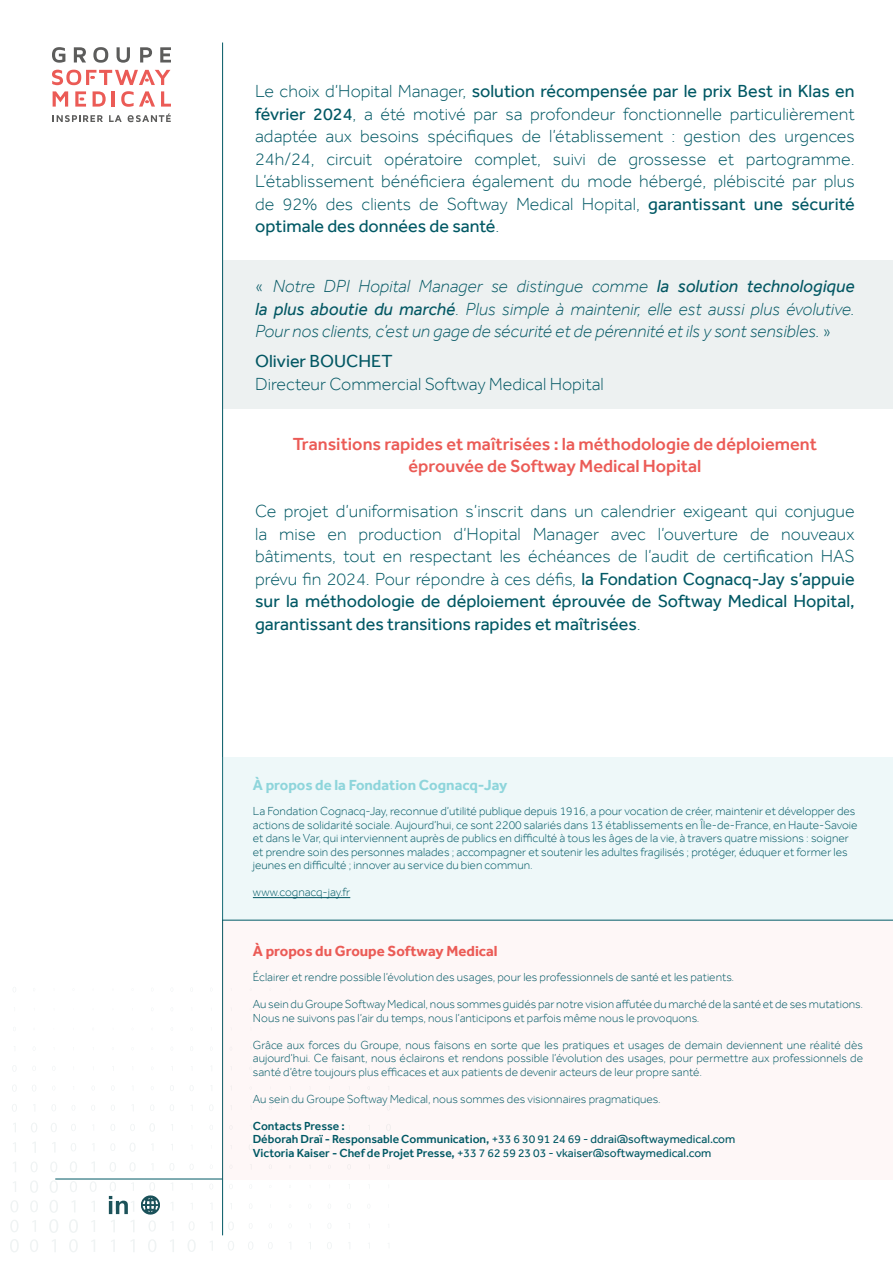
<style>
.page{position:relative;width:893px;height:1263px;background:#fff}
.page>*{position:absolute;margin:0;border:0;box-sizing:border-box;transform-origin:0 0}
.t1{font:300 18px/22.5px "Effra";color:#005864;text-align:justify}
.t2{font:italic 300 18px/22.5px "Effra";color:#005864;text-align:justify}
.t3{font:500 18px/22.5px "Effra";color:#eb5b56;text-align:center}
.t4{font:18px "Effra";color:#005864}
.t5{font:700 15px "Effra";color:#8ed5db}
.t6{font:700 15px "Effra";color:#eb5b56}
.t7{font:300 12px/13.5px "Effra";color:#005864}
.t8{font:500 12px/13.5px "Effra";color:#005864}
.s1{font-weight:400}
.s2{font-style:normal}
</style>
<div class="page">
<svg style="left:12px;top:1104px;width:5px;height:8px"></svg>
<svg style="left:31px;top:1123px;width:6px;height:9px"></svg>
<svg style="left:51px;top:1123px;width:6px;height:9px"></svg>
<svg style="left:150px;top:1123px;width:5px;height:9px"></svg>
<svg style="left:13px;top:1142px;width:3px;height:10px"></svg>
<svg style="left:33px;top:1142px;width:3px;height:11px"></svg>
<svg style="left:71px;top:1143px;width:5px;height:8px"></svg>
<svg style="left:130px;top:1143px;width:5px;height:9px"></svg>
<svg style="left:31px;top:1162px;width:6px;height:10px"></svg>
<svg style="left:50px;top:1162px;width:7px;height:10px"></svg>
<svg style="left:70px;top:1162px;width:7px;height:10px"></svg>
<svg style="left:92px;top:1162px;width:3px;height:10px"></svg>
<svg style="left:13px;top:1181px;width:3px;height:11px"></svg>
<svg style="left:30px;top:1181px;width:8px;height:12px"></svg>
<svg style="left:50px;top:1181px;width:8px;height:12px"></svg>
<svg style="left:70px;top:1181px;width:7px;height:11px"></svg>
<svg style="left:90px;top:1182px;width:6px;height:10px"></svg>
<svg style="left:11px;top:1200px;width:7px;height:12px"></svg>
<svg style="left:30px;top:1201px;width:8px;height:11px"></svg>
<svg style="left:50px;top:1200px;width:8px;height:13px"></svg>
<svg style="left:72px;top:1200px;width:3px;height:12px"></svg>
<svg style="left:93px;top:1201px;width:2px;height:11px"></svg>
<svg style="left:10px;top:1220px;width:8px;height:12px"></svg>
<svg style="left:33px;top:1220px;width:3px;height:12px"></svg>
<svg style="left:49px;top:1219px;width:9px;height:14px"></svg>
<svg style="left:69px;top:1219px;width:9px;height:14px"></svg>
<svg style="left:92px;top:1220px;width:3px;height:12px"></svg>
<svg style="left:111px;top:1220px;width:4px;height:12px"></svg>
<svg style="left:131px;top:1220px;width:3px;height:12px"></svg>
<svg style="left:149px;top:1221px;width:7px;height:10px"></svg>
<svg style="left:189px;top:1222px;width:5px;height:8px"></svg>
<svg style="left:228px;top:1222px;width:6px;height:8px"></svg>
<svg style="left:10px;top:1239px;width:9px;height:13px"></svg>
<svg style="left:30px;top:1240px;width:8px;height:12px"></svg>
<svg style="left:52px;top:1239px;width:4px;height:13px"></svg>
<svg style="left:69px;top:1239px;width:9px;height:13px"></svg>
<svg style="left:91px;top:1240px;width:4px;height:12px"></svg>
<svg style="left:111px;top:1240px;width:4px;height:12px"></svg>
<svg style="left:131px;top:1239px;width:4px;height:13px"></svg>
<svg style="left:148px;top:1239px;width:8px;height:13px"></svg>
<svg style="left:170px;top:1239px;width:4px;height:13px"></svg>
<svg style="left:188px;top:1240px;width:8px;height:12px"></svg>
<svg style="left:210px;top:1241px;width:3px;height:10px"></svg>
<svg style="left:228px;top:1241px;width:6px;height:9px"></svg>
<svg style="left:248px;top:1242px;width:5px;height:8px"></svg>
<svg style="left:53px;top:115px;width:50px;height:7px"></svg>
<svg style="left:109px;top:115px;width:13px;height:7px"></svg>
<svg style="left:128px;top:113px;width:43px;height:9px"></svg>
<svg style="left:52px;top:47px;width:13px;height:16px"></svg>
<svg style="left:74px;top:47px;width:12px;height:15px"></svg>
<svg style="left:93px;top:47px;width:15px;height:16px"></svg>
<svg style="left:117px;top:47px;width:13px;height:16px"></svg>
<svg style="left:140px;top:47px;width:12px;height:15px"></svg>
<svg style="left:160px;top:47px;width:11px;height:15px"></svg>
<svg style="left:53px;top:91px;width:15px;height:16px"></svg>
<svg style="left:93px;top:91px;width:13px;height:16px"></svg>
<hr style="left:112px;top:91px;width:3px;height:16px;background:#eb5b56">
<svg style="left:161px;top:91px;width:10px;height:16px"></svg>
<svg style="left:139px;top:70px;width:31px;height:15px"></svg>
<svg style="left:121px;top:91px;width:34px;height:16px"></svg>
<svg style="left:52px;top:70px;width:86px;height:15px"></svg>
<svg style="left:75px;top:91px;width:11px;height:16px"></svg>
<hr style="left:55px;top:1178px;width:168px;height:1px;background:#005864">
<hr style="left:222px;top:43px;width:1px;height:1192px;background:#005864">
<div style="left:223px;top:921px;width:670px;height:258px;background:#fef7f7"></div>
<div style="left:223px;top:757px;width:670px;height:163px;background:#eef8f9"></div>
<hr style="left:253px;top:897px;width:97px;height:1px;background:#005864">
<hr style="left:222px;top:920px;width:671px;height:1px;background:#005864">
<div style="left:223px;top:260px;width:670px;height:149px;background:#edf1f1"></div>
<svg style="left:109px;top:1162px;width:51px;height:52px"></svg>
<p class="t1" style="left:255px;top:80px;width:601px">Le choix d’Hopital Manager, <span class="s1">solution récompensée par le prix Best in Klas en février 2024</span>, a été motivé par sa profondeur fonctionnelle particulièrement adaptée aux besoins spécifiques de l’établissement : gestion des urgences 24h/24, circuit opératoire complet, suivi de grossesse et partogramme.<br>L’établissement bénéficiera également du mode hébergé, plébiscité par plus de 92% des clients de Softway Medical Hopital, <span class="s1">garantissant une sécurité optimale des données de santé</span>.</p>
<p class="t2" style="left:255px;top:276px;width:601px"><span class="s2">«</span> Notre DPI Hopital Manager se distingue comme <span class="s1">la solution technologique la plus aboutie du marché</span>. Plus simple à maintenir, elle est aussi plus évolutive.<br>Pour nos clients, c’est un gage de sécurité et de pérennité et ils y sont sensibles. <span class="s2">»</span></p>
<h1 class="t4" style="left:255px;top:354px;width:139px">Olivier BOUCHET</h1>
<h1 class="t1" style="left:255px;top:372px;width:350px">Directeur Commercial Softway Medical Hopital</h1>
<h1 class="t3" style="left:293px;top:433px;width:526px">Transitions rapides et maîtrisées : la méthodologie de déploiement éprouvée de Softway Medical Hopital</h1>
<p class="t1" style="left:255px;top:500px;width:601px">Ce projet d’uniformisation s’inscrit dans un calendrier exigeant qui conjugue la mise en production d’Hopital Manager avec l’ouverture de nouveaux bâtiments, tout en respectant les échéances de l’audit de certification HAS prévu fin 2024. Pour répondre à ces défis, <span class="s1">la Fondation Cognacq-Jay s’appuie sur la méthodologie de déploiement éprouvée de Softway Medical Hopital, garantissant des transitions rapides et maîtrisées</span>.</p>
<p class="t5" style="left:253px;top:777px;width:256px">À propos de la Fondation Cognacq-Jay</p>
<p class="t7" style="left:253px;top:805px;width:606px">La Fondation Cognacq-Jay, reconnue d’utilité publique depuis 1916, a pour vocation de créer, maintenir et développer des actions de solidarité sociale. Aujourd’hui, ce sont 2200 salariés dans 13 établissements en Île-de-France, en Haute-Savoie et dans le Var, qui interviennent auprès de publics en difficulté à tous les âges de la vie, à travers quatre missions : soigner et prendre soin des personnes malades ; accompagner et soutenir les adultes fragilisés ; protéger, éduquer et former les jeunes en difficulté ; innover au service du bien commun.</p>
<p class="t7" style="left:253px;top:886px;width:99px">www.cognacq-jay.fr</p>
<p class="t6" style="left:253px;top:943px;width:246px">À propos du Groupe Softway Medical</p>
<p class="t7" style="left:253px;top:970px;width:483px">Éclairer et rendre possible l’évolution des usages, pour les professionnels de santé et les patients.</p>
<p class="t7" style="left:253px;top:997px;width:612px">Au sein du Groupe Softway Medical, nous sommes guidés par notre vision affutée du marché de la santé et de ses mutations.<br>Nous ne suivons pas l’air du temps, nous l’anticipons et parfois même nous le provoquons.</p>
<p class="t7" style="left:253px;top:1038px;width:612px;text-align:justify">Grâce aux forces du Groupe, nous faisons en sorte que les pratiques et usages de demain deviennent une réalité dès aujourd’hui. Ce faisant, nous éclairons et rendons possible l’évolution des usages, pour permettre aux professionnels de santé d’être toujours plus efficaces et aux patients de devenir acteurs de leur propre santé.</p>
<p class="t7" style="left:253px;top:1092px;width:409px">Au sein du Groupe Softway Medical, nous sommes des visionnaires pragmatiques.</p>
<p class="t8" style="left:253px;top:1119px;width:484px">Contacts Presse :<br>Déborah Draï - Responsable Communication, <span class="s1">+33 6 30 91 24 69 - ddrai@softwaymedical.com<br></span>Victoria Kaiser - Chef de Projet Presse, <span class="s1">+33 7 62 59 23 03 - vkaiser@softwaymedical.com</span></p>
</div>
